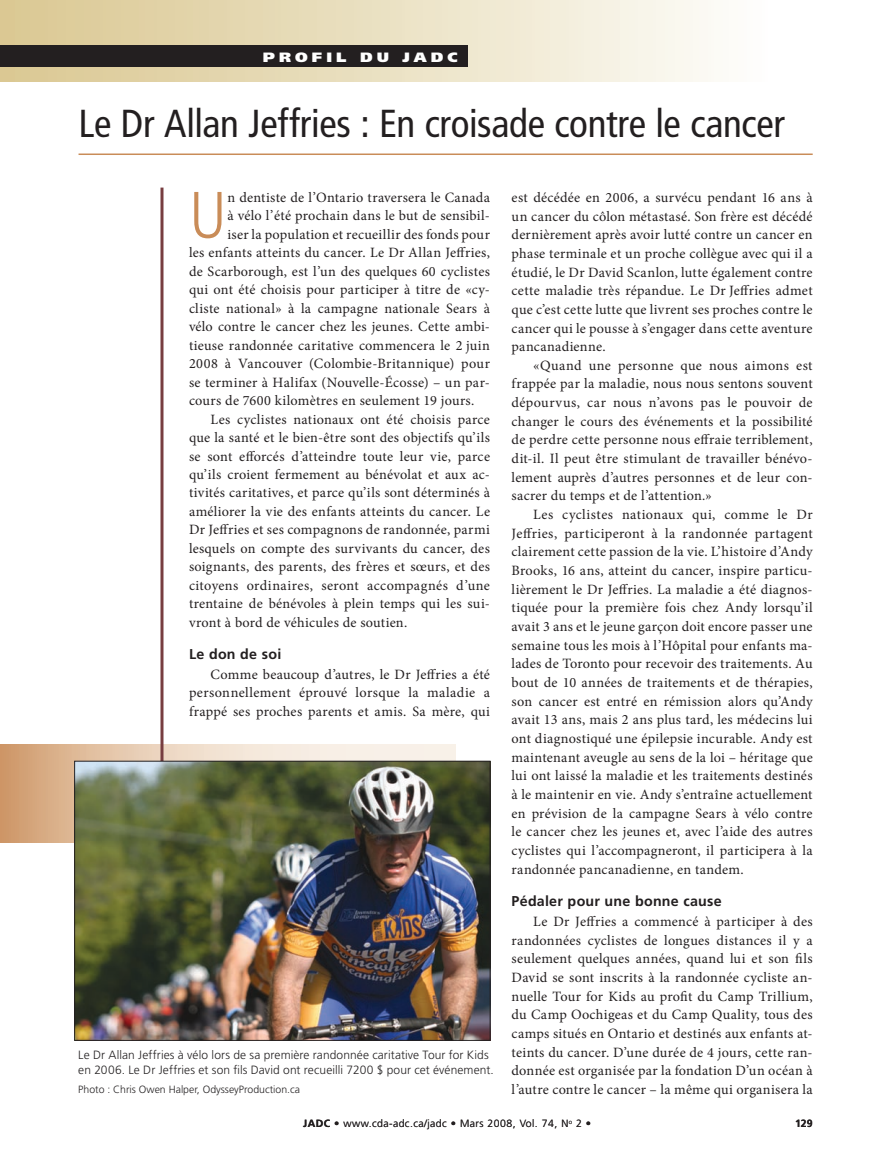
<style>
.page{position:relative;width:891px;height:1175px;background:#fff}
.page>*{position:absolute;margin:0;border:0;box-sizing:border-box;transform-origin:0 0}
._1_-body_minion_para{font:300 condensed 65.85px "Frutiger LT Std";color:#c98c58}
._1_-Clin_Article_hea{font:condensed 39px "Frutiger LT Std";letter-spacing:-.01em;color:#231f20}
._1-body_minion_fr{font:14.25px/18.6px "Minion Pro";letter-spacing:.015em;color:#231f20;text-align:justify}
._1_-body_minion_para-2{font:14.25px "Minion Pro";letter-spacing:.02em;color:#231f20}
._1_-Subheads{font:700 14.25px "Frutiger LT Std";letter-spacing:.015em;color:#231f20}
.t1{font:900 13.5px "Frutiger LT Std";letter-spacing:.26em;color:#fff;scale:1.15 1}
._1_-captions{font:300 12px/14.4px "Frutiger LT Std";letter-spacing:.01em;color:#262324}
.t2{font:300 10.5px "Frutiger LT Std";letter-spacing:.04em;color:#231f20}
._1_-captions-2{font:300 10.5px "Frutiger LT Std";color:#262324}
.t3{font:700 10.5px "Frutiger LT Std";color:#231f20}
.s1{font-weight:700}
</style>
<div class="page">
<div style="left:0;top:0;width:767px;height:81px;background:linear-gradient(to right,#d1be89,#fefefa)"></div>
<div style="left:0;top:45px;width:468px;height:21px;background:#231f20"></div>
<svg style="left:0;top:744px;width:456px;height:98px;background:#e2c1a4"></svg>
<svg style="left:160px;top:188px;width:4px;height:572px;background:#986c6f"></svg>
<hr style="left:79px;top:153px;width:734px;height:2px;background:#c98c58">
<img style="left:76px;top:762px;width:412px;height:276px">
<div style="left:74px;top:760px;width:416px;height:280px;border:1px solid #231f20"></div>
<p class="t1" style="left:263px;top:49px;width:135px">PROFIL DU JAD</p>
<p class="t1" style="left:447px;top:49px;width:10px">C</p>
<p class="_1_-Clin_Article_hea" style="left:79px;top:101px;width:708px">Le Dr Allan Jeffries : En croisade contre le cancer</p>
<p class="_1_-body_minion_para" style="left:189px;top:178px;width:39px">U</p>
<p class="_1_-body_minion_para-2" style="left:227px;top:188px;width:264px">n dentiste de l’Ontario traversera le Canada</p>
<p class="_1_-body_minion_para-2" style="left:227px;top:206px;width:264px">à vélo l’été prochain dans le but de sensibil-</p>
<p class="_1_-body_minion_para-2" style="left:227px;top:225px;width:264px">iser la population et recueillir des fonds pour</p>
<p class="_1_-body_minion_para-2" style="left:189px;top:243px;width:303px">les enfants atteints du cancer. Le Dr Allan Jeffries,</p>
<p class="_1_-body_minion_para-2" style="left:189px;top:262px;width:302px">de Scarborough, est l’un des quelques 60 cyclistes</p>
<p class="_1_-body_minion_para-2" style="left:189px;top:280px;width:303px">qui ont été choisis pour participer à titre de «cy-</p>
<p class="_1_-body_minion_para-2" style="left:189px;top:299px;width:302px">cliste national» à la campagne nationale Sears à</p>
<p class="_1_-body_minion_para-2" style="left:189px;top:317px;width:303px">vélo contre le cancer chez les jeunes. Cette ambi-</p>
<p class="_1_-body_minion_para-2" style="left:189px;top:335px;width:303px">tieuse randonnée caritative commencera le 2 juin</p>
<p class="_1_-body_minion_para-2" style="left:189px;top:354px;width:303px">2008 à Vancouver (Colombie-Britannique) pour</p>
<p class="_1_-body_minion_para-2" style="left:189px;top:372px;width:303px">se terminer à Halifax (Nouvelle-Écosse) – un par-</p>
<p class="_1_-body_minion_para-2" style="left:189px;top:391px;width:287px">cours de 7600 kilomètres en seulement 19 jours.</p>
<p class="_1-body_minion_fr" style="left:189px;top:410px;width:303px;text-indent:22px">Les cyclistes nationaux ont été choisis parce que la santé et le bien-être sont des objectifs qu’ils se sont efforcés d’atteindre toute leur vie, parce qu’ils croient fermement au bénévolat et aux ac&shy;tivités caritatives, et parce qu’ils sont déterminés à améliorer la vie des enfants atteints du cancer. Le Dr Jeffries et ses compagnons de randonnée, parmi lesquels on compte des survivants du cancer, des soignants, des parents, des frères et sœurs, et des citoyens ordinaires, seront accompagnés d’une trentaine de bénévoles à plein temps qui les sui&shy;vront à bord de véhicules de soutien.</p>
<p class="_1_-Subheads" style="left:189px;top:645px;width:94px">Le don de soi</p>
<p class="_1-body_minion_fr" style="left:189px;top:665px;width:303px;text-indent:22px">Comme beaucoup d’autres, le Dr Jeffries a été personnellement éprouvé lorsque la maladie a frappé ses proches parents et amis. Sa mère, qui</p>
<p class="_1_-captions" style="left:78px;top:1048px;width:417px">Le Dr Allan Jeffries à vélo lors de sa première randonnée caritative Tour for Kids en 2006. Le Dr Jeffries et son fils David ont recueilli 7200 $ pour cet événement.</p>
<p class="_1_-captions-2" style="left:78px;top:1083px;width:223px">Photo : Chris Owen Halper, OdysseyProduction.ca</p>
<p class="_1-body_minion_fr" style="left:512px;top:188px;width:303px">est décédée en 2006, a survécu pendant 16 ans à un cancer du côlon métastasé. Son frère est décédé dernièrement après avoir lutté contre un cancer en phase terminale et un proche collègue avec qui il a étudié, le Dr David Scanlon, lutte également contre cette maladie très répandue. Le Dr Jeffries admet que c’est cette lutte que livrent ses proches contre le cancer qui le pousse à s’engager dans cette aventure pancanadienne.</p>
<p class="_1-body_minion_fr" style="left:512px;top:356px;width:303px;text-indent:22px">«Quand une personne que nous aimons est frappée par la maladie, nous nous sentons souvent dépourvus, car nous n’avons pas le pouvoir de changer le cours des événements et la possibilité de perdre cette personne nous effraie terriblement, dit-il. Il peut être stimulant de travailler bénévo&shy;lement auprès d’autres personnes et de leur con&shy;sacrer du temps et de l’attention.»</p>
<p class="_1-body_minion_fr" style="left:512px;top:505px;width:303px;text-indent:22px">Les cyclistes nationaux qui, comme le Dr Jeffries, participeront à la randonnée partagent clairement cette passion de la vie. L’histoire d’Andy Brooks, 16 ans, atteint du cancer, inspire particu&shy;lièrement le Dr Jeffries. La maladie a été diagnos&shy;tiquée pour la première fois chez Andy lorsqu’il avait 3 ans et le jeune garçon doit encore passer une semaine tous les mois à l’Hôpital pour enfants ma&shy;lades de Toronto pour recevoir des traitements. Au bout de 10 années de traitements et de thérapies, son cancer est entré en rémission alors qu’Andy avait 13 ans, mais 2 ans plus tard, les médecins lui ont diagnostiqué une épilepsie incurable. Andy est maintenant aveugle au sens de la loi – héritage que lui ont laissé la maladie et les traitements destinés à le maintenir en vie. Andy s’entraîne actuellement en prévision de la campagne Sears à vélo contre le cancer chez les jeunes et, avec l’aide des autres cyclistes qui l’accompagneront, il participera à la randonnée pancanadienne, en tandem.</p>
<p class="_1_-Subheads" style="left:512px;top:892px;width:212px">Pédaler pour une bonne cause</p>
<p class="_1-body_minion_fr" style="left:512px;top:912px;width:303px;text-indent:22px">Le Dr Jeffries a commencé à participer à des randonnées cyclistes de longues distances il y a seulement quelques années, quand lui et son fils David se sont inscrits à la randonnée cycliste an&shy;nuelle Tour for Kids au profit du Camp Trillium, du Camp Oochigeas et du Camp Quality, tous des camps situés en Ontario et destinés aux enfants at&shy;teints du cancer. D’une durée de 4 jours, cette ran&shy;donnée est organisée par la fondation D’un océan à l’autre contre le cancer – la même qui organisera la</p>
<p class="t2" style="left:303px;top:1117px;width:286px"><span class="s1">JADC •</span> www.cda-adc.ca/jadc • Mars 2008, Vol. 74, N<sup>o</sup> 2 •</p>
<p class="t3" style="left:795px;top:1117px;width:19px">129</p>
</div>
